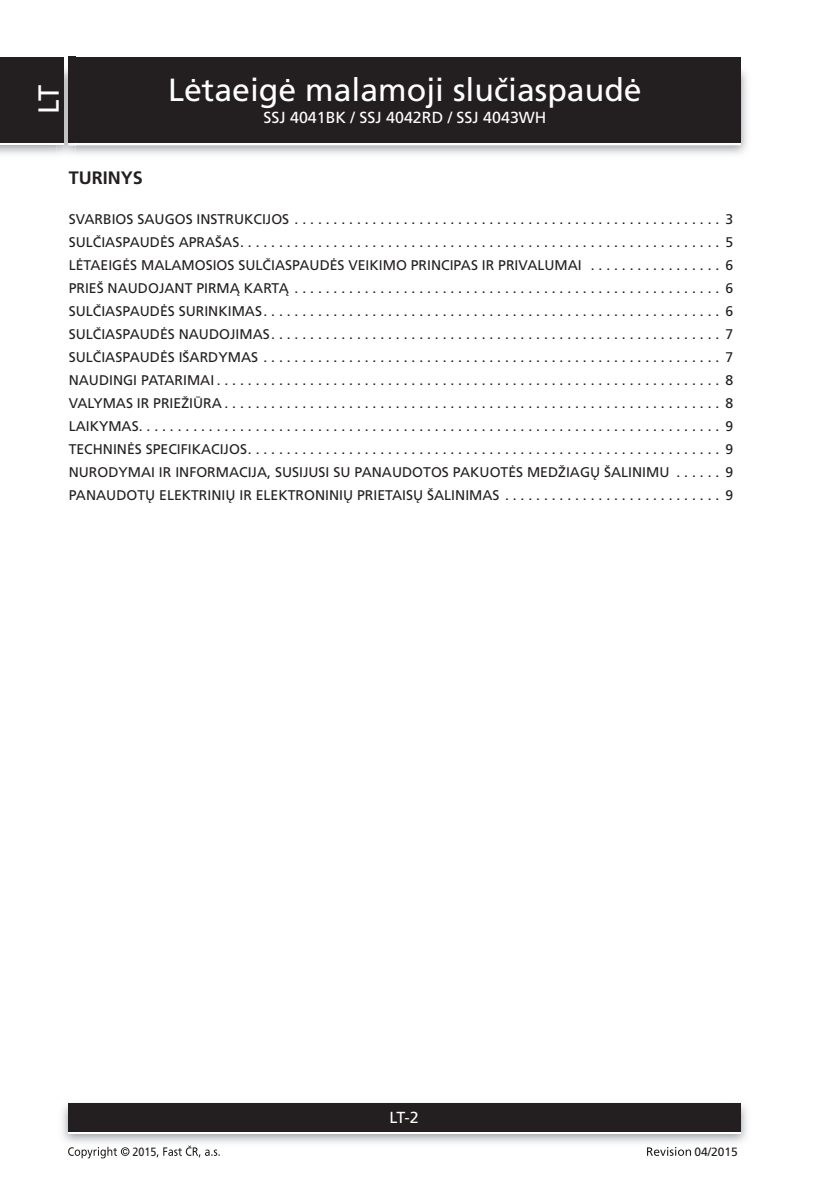
<style>
.page{position:relative;width:840px;height:1191px;background:#fff}
.page>*{position:absolute;margin:0;border:0;box-sizing:border-box;transform-origin:0 0}
.t1{font:32px "Frutiger CE";color:#fff}
.t2{font:29px "Frutiger CE";color:#fff}
.nadpis_odstavce{font:700 18px "Frutiger CE";color:#231f20}
.t3{font:16px "Frutiger CE";color:#fff}
.obsah_7{font:14px "Frutiger CE";color:#231f20}
.text_7{font:12px "Frutiger CE";color:#231f20}
.text_7-2{font:12px "Frutiger CE";color:#231f20;scale:.9 1}
</style>
<div class="page">
<img style="left:0;top:63px;width:747px;height:91px">
<img style="left:740px;top:68px;width:1px;height:75px">
<div style="left:68px;top:59px;width:672px;height:86px;background:#fff"></div>
<div style="left:68px;top:57px;width:672px;height:86px;background:#231f20"></div>
<img style="left:62px;top:1103px;width:685px;height:40px">
<div style="left:68px;top:1106px;width:672px;height:28px;background:linear-gradient(to right,#fff,#fff)"></div>
<div style="left:68px;top:1103px;width:672px;height:28px;background:#231f20"></div>
<div style="left:0;top:59px;width:64px;height:86px;background:#fff"></div>
<div style="left:0;top:57px;width:64px;height:86px;background:#231f20"></div>
<svg style="left:68px;top:1146px;width:61px;height:12px"></svg>
<svg style="left:156px;top:1145px;width:64px;height:12px"></svg>
<svg style="left:647px;top:1147px;width:43px;height:8px"></svg>
<h2 class="t2" style="left:32px;top:114px;width:31px;rotate:-90deg">LT</h2>
<h1 class="t1" style="left:168px;top:71px;width:475px">Lėtaeigė malamoji slučiaspaudė</h1>
<p class="t3" style="left:263px;top:109px;width:284px">SSJ 4041BK / SSJ 4042RD / SSJ 4043WH</p>
<p class="nadpis_odstavce" style="left:69px;top:168px;width:76px">TURINYS</p>
<p class="obsah_7" style="left:69px;top:211px;width:665px">SVARBIOS SAUGOS INSTRUKCIJOS . . . . . . . . . . . . . . . . . . . . . . . . . . . . . . . . . . . . . . . . . . . . . . . . . . . . . . . 3</p>
<p class="obsah_7" style="left:69px;top:234px;width:665px">SULČIASPAUDĖS APRAŠAS . . . . . . . . . . . . . . . . . . . . . . . . . . . . . . . . . . . . . . . . . . . . . . . . . . . . . . . . . . . . . . 5</p>
<p class="obsah_7" style="left:69px;top:257px;width:666px">LĖTAEIGĖS MALAMOSIOS SULČIASPAUDĖS VEIKIMO PRINCIPAS IR PRIVALUMAI . . . . . . . . . . . . . . . . . 6</p>
<p class="obsah_7" style="left:69px;top:280px;width:665px">PRIEŠ NAUDOJANT PIRMĄ KARTĄ . . . . . . . . . . . . . . . . . . . . . . . . . . . . . . . . . . . . . . . . . . . . . . . . . . . . . . . 6</p>
<p class="obsah_7" style="left:69px;top:303px;width:665px">SULČIASPAUDĖS SURINKIMAS . . . . . . . . . . . . . . . . . . . . . . . . . . . . . . . . . . . . . . . . . . . . . . . . . . . . . . . . . . . 6</p>
<p class="obsah_7" style="left:69px;top:326px;width:665px">SULČIASPAUDĖS NAUDOJIMAS . . . . . . . . . . . . . . . . . . . . . . . . . . . . . . . . . . . . . . . . . . . . . . . . . . . . . . . . . . 7</p>
<p class="obsah_7" style="left:69px;top:349px;width:665px">SULČIASPAUDĖS IŠARDYMAS . . . . . . . . . . . . . . . . . . . . . . . . . . . . . . . . . . . . . . . . . . . . . . . . . . . . . . . . . . . 7</p>
<p class="obsah_7" style="left:69px;top:372px;width:665px">NAUDINGI PATARIMAI . . . . . . . . . . . . . . . . . . . . . . . . . . . . . . . . . . . . . . . . . . . . . . . . . . . . . . . . . . . . . . . . . 8</p>
<p class="obsah_7" style="left:69px;top:395px;width:665px">VALYMAS IR PRIEŽIŪRA . . . . . . . . . . . . . . . . . . . . . . . . . . . . . . . . . . . . . . . . . . . . . . . . . . . . . . . . . . . . . . . . 8</p>
<p class="obsah_7" style="left:69px;top:418px;width:665px">LAIKYMAS . . . . . . . . . . . . . . . . . . . . . . . . . . . . . . . . . . . . . . . . . . . . . . . . . . . . . . . . . . . . . . . . . . . . . . . . . . . 9</p>
<p class="obsah_7" style="left:69px;top:441px;width:665px">TECHNINĖS SPECIFIKACIJOS . . . . . . . . . . . . . . . . . . . . . . . . . . . . . . . . . . . . . . . . . . . . . . . . . . . . . . . . . . . . . 9</p>
<p class="obsah_7" style="left:69px;top:464px;width:666px">NURODYMAI IR INFORMACIJA, SUSIJUSI SU PANAUDOTOS PAKUOTĖS MEDŽIAGŲ ŠALINIMU . . . . . . 9</p>
<p class="obsah_7" style="left:69px;top:487px;width:665px">PANAUDOTŲ ELEKTRINIŲ IR ELEKTRONINIŲ PRIETAISŲ ŠALINIMAS . . . . . . . . . . . . . . . . . . . . . . . . . . . . 9</p>
<p class="t3" style="left:389px;top:1108px;width:31px">LT-2</p>
<p class="text_7-2" style="left:132px;top:1144px;width:28px">2015</p>
<p class="text_7" style="left:694px;top:1144px;width:45px">04/2015</p>
</div>
